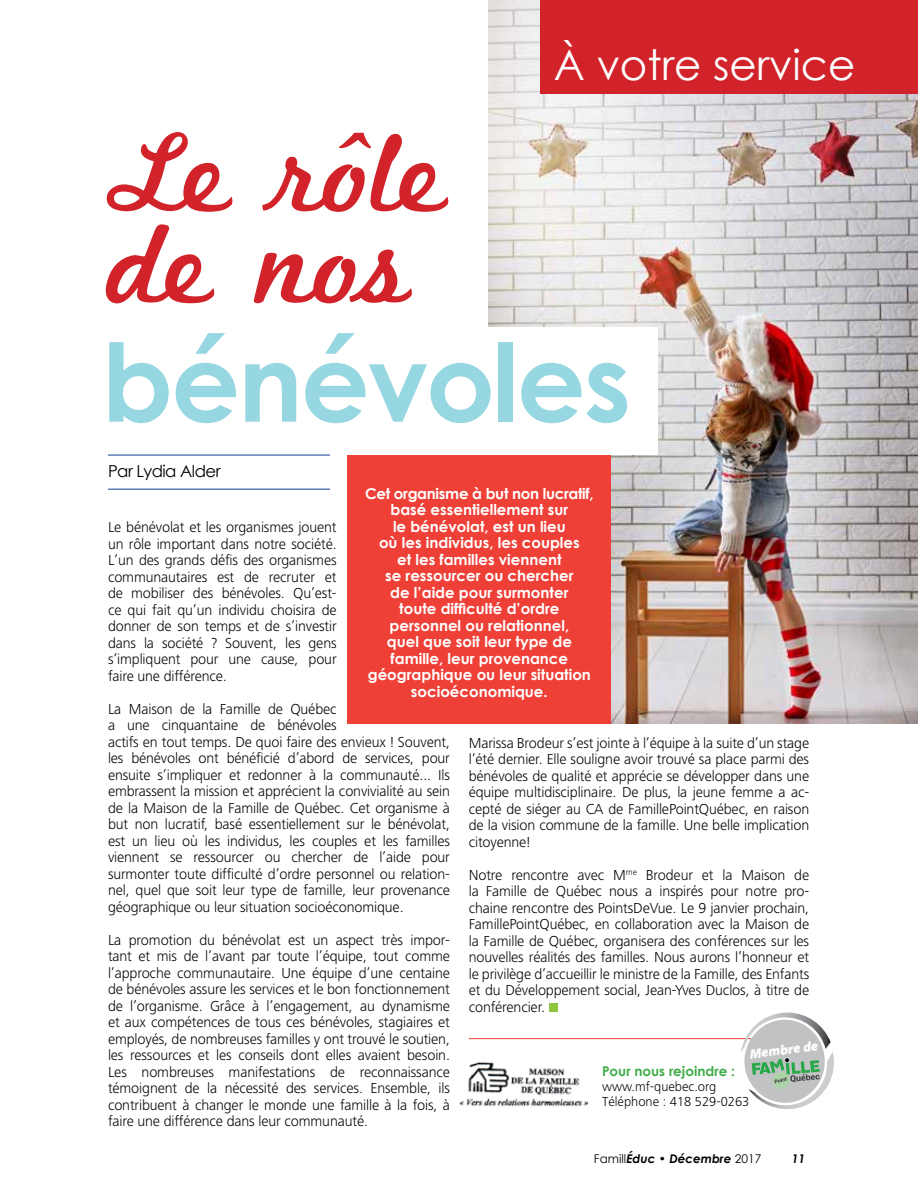
<style>
.page{position:relative;width:918px;height:1188px;background:#fff}
.page>*{position:absolute;margin:0;border:0;box-sizing:border-box;transform-origin:0 0}
.t1{font:116.7px/91.5px "Marketing Script";color:#d2232a}
.t2{font:700 108px "Century Gothic";letter-spacing:-.02em;color:#97d7e1}
.t3{font:42px "Century Gothic";color:#fff}
.t4{font:16.5px "Century Gothic";letter-spacing:-.03em;color:#000}
.t5{font:300 15px/16.5px "Frutiger Next LT";letter-spacing:-.01em;color:#000;text-align:justify}
.t6{font:700 15px/16.5px "Century Gothic";color:#fff;text-align:center}
.t7{font:italic 900 13.8px "Myriad Pro";color:#fff}
.t8{font:300 13.5px/15px "Frutiger Next LT";color:#000}
.t9{font:700 13.5px "Century Gothic";color:#41ad49}
.t10{font:italic 700 12px "Century Gothic";color:#000}
.s1{font-weight:400;font-style:normal}
</style>
<div class="page">
<img style="left:488px;top:0;width:430px;height:723px">
<div style="left:549px;top:1003px;width:8px;height:9px;background:#8ec640"></div>
<div style="left:347px;top:455px;width:264px;height:269px;background:#ef4037"></div>
<div style="left:540px;top:0;width:378px;height:93px;background:#d2232a"></div>
<div style="left:108px;top:327px;width:549px;height:128px;background:#fff"></div>
<hr style="left:108px;top:455px;width:222px;height:1px;background:#133d8d">
<hr style="left:108px;top:489px;width:222px;height:1px;background:#133d8d">
<img style="left:459px;top:1061px;width:130px;height:46px">
<hr style="left:469px;top:1038px;width:342px;height:1px;background:#ef4135">
<svg style="left:741px;top:1013px;width:93px;height:96px"></svg>
<h1 class="t1" style="left:108px;top:135px;width:341px">Le rôle de nos</h1>
<h3 class="t3" style="left:554px;top:40px;width:303px">À votre service</h3>
<h2 class="t2" style="left:102px;top:315px;width:531px">bénévoles</h2>
<p class="t4" style="left:108px;top:461px;width:114px">Par Lydia Alder</p>
<p class="t6" style="left:365px;top:485px;width:230px">Cet organisme à but non lucratif, basé essentiellement sur<br>le bénévolat, est un lieu<br>où les individus, les couples<br>et les familles viennent<br>se ressourcer ou chercher<br>de l’aide pour surmonter<br>toute difficulté d’ordre personnel ou relationnel,<br>quel que soit leur type de famille, leur provenance géographique ou leur situation socioéconomique.</p>
<p class="t5" style="left:108px;top:519px;width:230px">Le bénévolat et les organismes jouent un rôle important dans notre société.<br>L’un des grands défis des organismes communautaires est de recruter et de mobiliser des bénévoles. Qu’est&shy;ce qui fait qu’un individu choisira de donner de son temps et de s’investir dans la société ? Souvent, les gens s’impliquent pour une cause, pour faire une différence.</p>
<p class="t5" style="left:108px;top:700px;width:344px;text-align:left">La Maison de la Famille de Québec<br>a une cinquantaine de bénévoles<br>actifs en tout temps. De quoi faire des envieux ! Souvent, les bénévoles ont bénéficié d’abord de services, pour ensuite s’impliquer et redonner à la communauté... Ils embrassent la mission et apprécient la convivialité au sein de la Maison de la Famille de Québec. Cet organisme à but non lucratif, basé essentiellement sur le bénévolat, est un lieu où les individus, les couples et les familles viennent se ressourcer ou chercher de l’aide pour surmonter toute difficulté d’ordre personnel ou relation&shy;nel, quel que soit leur type de famille, leur provenance géographique ou leur situation socioéconomique.</p>
<p class="t5" style="left:108px;top:931px;width:344px">La promotion du bénévolat est un aspect très impor&shy;tant et mis de l’avant par toute l’équipe, tout comme l’approche communautaire. Une équipe d’une centaine de bénévoles assure les services et le bon fonctionnement de l’organisme. Grâce à l’engagement, au dynamisme et aux compétences de tous ces bénévoles, stagiaires et employés, de nombreuses familles y ont trouvé le soutien, les ressources et les conseils dont elles avaient besoin.<br>Les nombreuses manifestations de reconnaissance témoignent de la nécessité des services. Ensemble, ils contribuent à changer le monde une famille à la fois, à faire une différence dans leur communauté.</p>
<p class="t5" style="left:469px;top:735px;width:342px">Marissa Brodeur s’est jointe à l’équipe à la suite d’un stage l’été dernier. Elle souligne avoir trouvé sa place parmi des bénévoles de qualité et apprécie se développer dans une équipe multidisciplinaire. De plus, la jeune femme a ac&shy;cepté de siéger au CA de FamillePointQuébec, en raison de la vision commune de la famille. Une belle implication citoyenne!</p>
<p class="t5" style="left:469px;top:867px;width:342px">Notre rencontre avec M<sup>me</sup> Brodeur et la Maison de la Famille de Québec nous a inspirés pour notre pro&shy;chaine rencontre des PointsDeVue. Le 9 janvier prochain, FamillePointQuébec, en collaboration avec la Maison de la Famille de Québec, organisera des conférences sur les nouvelles réalités des familles. Nous aurons l’honneur et le privilège d’accueillir le ministre de la Famille, des Enfants et du Développement social, Jean-Yves Duclos, à titre de conférencier.</p>
<p class="t7" style="left:749px;top:1045px;width:70px;rotate:-7deg">Membre de</p>
<p class="t9" style="left:602px;top:1062px;width:134px">Pour nous rejoindre :</p>
<p class="t8" style="left:602px;top:1079px;width:149px">www.mf-quebec.org<br>Téléphone : 418 529-0263</p>
<p class="t10" style="left:594px;top:1151px;width:169px"><span class="s1">Famill</span>Éduc • Décembre <span class="s1">2017</span></p>
<p class="t10" style="left:792px;top:1151px;width:15px">11</p>
</div>
